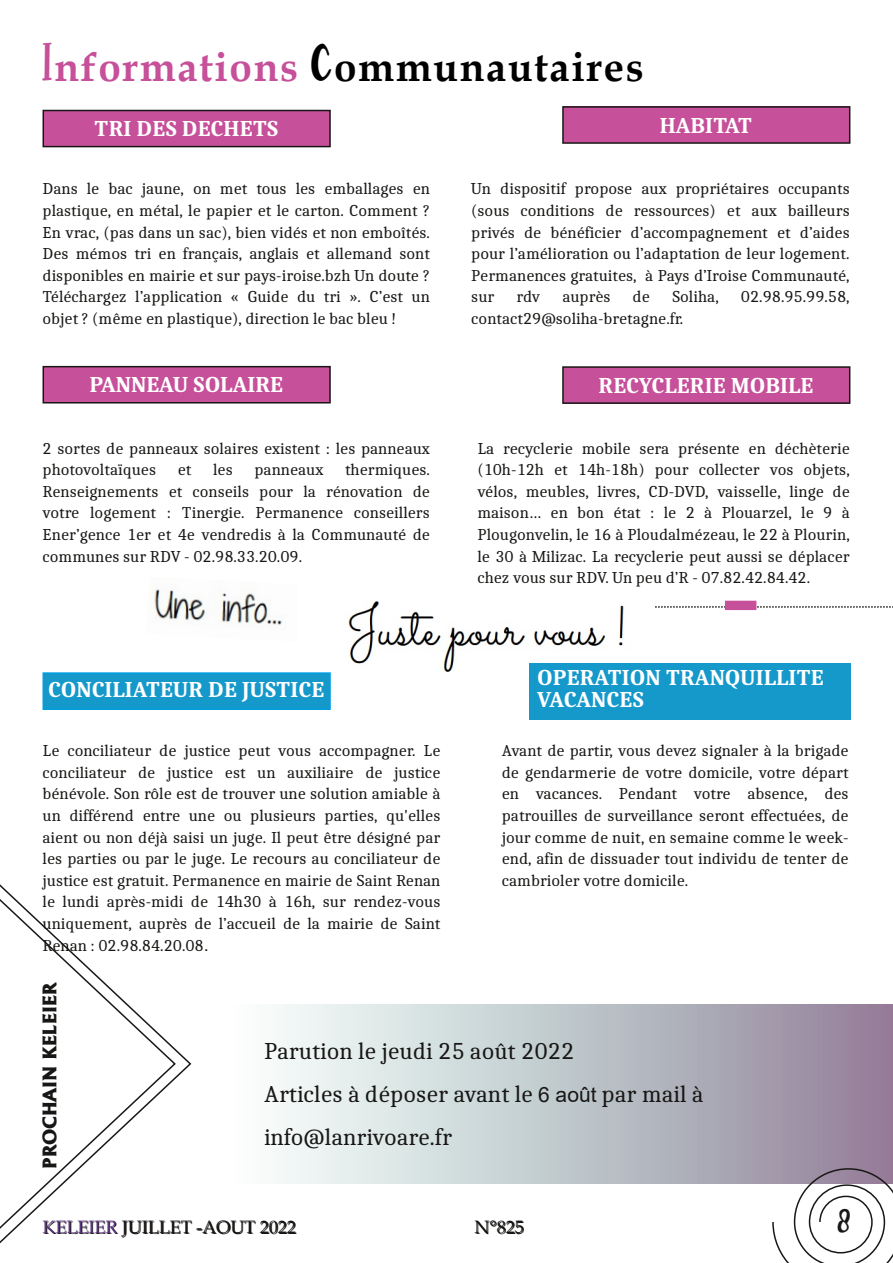
<style>
.page{position:relative;width:893px;height:1263px;background:#fff}
.page>*{position:absolute;margin:0;border:0;box-sizing:border-box;transform-origin:0 0}
.t1{font:700 40.5px "Book Antiqua";letter-spacing:.04em;color:#000}
.t2{font:25.5px "Bella Years";color:#181715}
.t3{font:24px/43.2px "Caladea";color:#181715}
.t4{font:700 22.5px/22.5px "Caladea";color:#fff}
.t5{font:18px "Book Antiqua";color:#181715}
.t6{font:expanded 18px "A028";letter-spacing:-.005em;color:#181715}
.t7{font:16.5px/21.6px "Caladea";color:#181715;text-align:justify}
.s1{font-family:"Bella Years";font-weight:400;color:#c65099}
.s2{color:#c65099}
.s3{font-family:"Bella Years";font-weight:400}
.s4{font-family:"Arial";font-size:18px}
.s5{font-family:"Arial";font-size:21px}
</style>
<div class="page">
<div style="left:230px;top:1004px;width:663px;height:180px;background:linear-gradient(to right,#f8ffff,#8e8298)"></div>
<svg style="left:0;top:884px;width:177px;height:360px"></svg>
<img style="left:150px;top:589px;width:133px;height:36px">
<svg style="left:771px;top:1167px;width:122px;height:96px"></svg>
<div style="left:43px;top:110px;width:287px;height:37px;background:#c65099"></div>
<div style="left:43px;top:110px;width:288px;height:37px;border:2px solid #181715"></div>
<div style="left:43px;top:673px;width:287px;height:36px;background:#1598ca"></div>
<div style="left:43px;top:672px;width:288px;height:38px;border:2px solid #009ee3"></div>
<div style="left:43px;top:367px;width:287px;height:36px;background:#c65099"></div>
<div style="left:43px;top:366px;width:288px;height:37px;border:2px solid #181715"></div>
<div style="left:563px;top:367px;width:287px;height:36px;background:#c65099"></div>
<div style="left:562px;top:366px;width:288px;height:38px;border:2px solid #181715"></div>
<svg style="left:655px;top:606px;width:238px;height:2px"></svg>
<div style="left:563px;top:107px;width:287px;height:36px;background:#c65099"></div>
<div style="left:562px;top:106px;width:288px;height:38px;border:2px solid #181715"></div>
<img style="left:348px;top:601px;width:276px;height:71px">
<div style="left:726px;top:601px;width:30px;height:8px;background:#c65099"></div>
<div style="left:725px;top:601px;width:31px;height:9px;border:2px solid #c65099"></div>
<div style="left:529px;top:663px;width:321px;height:57px;background:#1598ca"></div>
<h1 class="t1" style="left:43px;top:43px;width:603px"><span class="s1">I</span><span class="s2">nformations</span> <span class="s3">C</span>ommunautaires</h1>
<h3 class="t4" style="left:94px;top:117px;width:186px">TRI DES DECHETS</h3>
<h3 class="t4" style="left:660px;top:113px;width:94px">HABITAT</h3>
<p class="t7" style="left:43px;top:178px;width:389px">Dans le bac jaune, on met tous les emballages en plastique, en métal, le papier et le carton. Comment ?<br>En vrac, (pas dans un sac), bien vidés et non emboîtés.<br>Des mémos tri en français, anglais et allemand sont disponibles en mairie et sur pays-iroise.bzh Un doute ?<br>Téléchargez l’application « Guide du tri ». C’est un objet ? (même en plastique), direction le bac bleu !</p>
<p class="t7" style="left:471px;top:178px;width:380px">Un dispositif propose aux propriétaires occupants (sous conditions de ressources) et aux bailleurs privés de bénéficier d’accompagnement et d’aides pour l’amélioration ou l’adaptation de leur logement.<br>Permanences gratuites, à Pays d’Iroise Communauté, sur</p>
<p class="t7" style="left:516px;top:286px;width:25px">rdv</p>
<p class="t7" style="left:562px;top:286px;width:50px">auprès</p>
<p class="t7" style="left:633px;top:286px;width:19px">de</p>
<p class="t7" style="left:672px;top:286px;width:48px">Soliha,</p>
<p class="t7" style="left:741px;top:286px;width:110px">02.98.95.99.58,</p>
<p class="t7" style="left:471px;top:307px;width:214px">contact29@soliha-bretagne.fr.</p>
<h3 class="t4" style="left:89px;top:373px;width:195px">PANNEAU SOLAIRE</h3>
<h3 class="t4" style="left:598px;top:373px;width:217px">RECYCLERIE MOBILE</h3>
<p class="t7" style="left:43px;top:437px;width:389px">2 sortes de panneaux solaires existent : les panneaux photovoltaïques</p>
<p class="t7" style="left:43px;top:458px;width:389px;text-indent:302px">thermiques.<br>Renseignements et conseils pour la rénovation de votre logement : Tinergie. Permanence conseillers Ener’gence 1er et 4e vendredis à la Communauté de communes sur RDV - 02.98.33.20.09.</p>
<p class="t7" style="left:178px;top:458px;width:15px">et</p>
<p class="t7" style="left:213px;top:458px;width:21px">les</p>
<p class="t7" style="left:254px;top:458px;width:70px">panneaux</p>
<h3 class="t4" style="left:48px;top:677px;width:278px">CONCILIATEUR DE JUSTICE</h3>
<p class="t7" style="left:43px;top:739px;width:399px">Le conciliateur de justice peut vous accompagner. Le conciliateur de justice est un auxiliaire de justice bénévole. Son rôle est de trouver une solution amiable à un différend entre une ou plusieurs parties, qu'elles aient ou non déjà saisi un juge. Il peut être désigné par les parties ou par le juge. Le recours au conciliateur de justice est gratuit. Permanence en mairie de Saint Renan le lundi après-midi de 14h30 à 16h, sur rendez-vous uniquement, auprès de l’accueil de la mairie de Saint Renan : 02.98.84.20.08<span class="s4">.</span></p>
<p class="t7" style="left:477px;top:437px;width:374px">La recyclerie mobile sera présente en déchèterie (10h-12h et 14h-18h) pour collecter vos objets, vélos, meubles, livres, CD-DVD, vaisselle, linge de maison… en bon état : le 2 à Plouarzel, le 9 à Plougonvelin, le 16 à Ploudalmézeau, le 22 à Plourin, le 30 à Milizac. La recyclerie peut aussi se déplacer chez vous sur RDV. Un peu d’R - 07.82.42.84.42.</p>
<h3 class="t4" style="left:537px;top:665px;width:288px">OPERATION TRANQUILLITE<br>VACANCES</h3>
<p class="t7" style="left:502px;top:739px;width:348px">Avant de partir, vous devez signaler à la brigade de gendarmerie de votre domicile, votre départ en vacances. Pendant votre absence, des patrouilles de surveillance seront effectuées, de jour comme de nuit, en semaine comme le week&shy;end, afin de dissuader tout individu de tenter de cambrioler votre domicile.</p>
<p class="t6" style="left:38px;top:1169px;width:188px;rotate:-90deg">PROCHAIN KELEIER</p>
<h3 class="t3" style="left:264px;top:1028px;width:441px">Parution le jeudi 25 août 2022<br>Articles à déposer avant le <span class="s5">6 août</span> par mail à info@lanrivoare.fr</h3>
<p class="t5" style="left:43px;top:1217px;width:255px">KELEIER JUILLET -AOUT 2022</p>
<p class="t5" style="left:475px;top:1217px;width:51px">N°825</p>
<h2 class="t2" style="left:838px;top:1202px;width:14px">8</h2>
</div>
